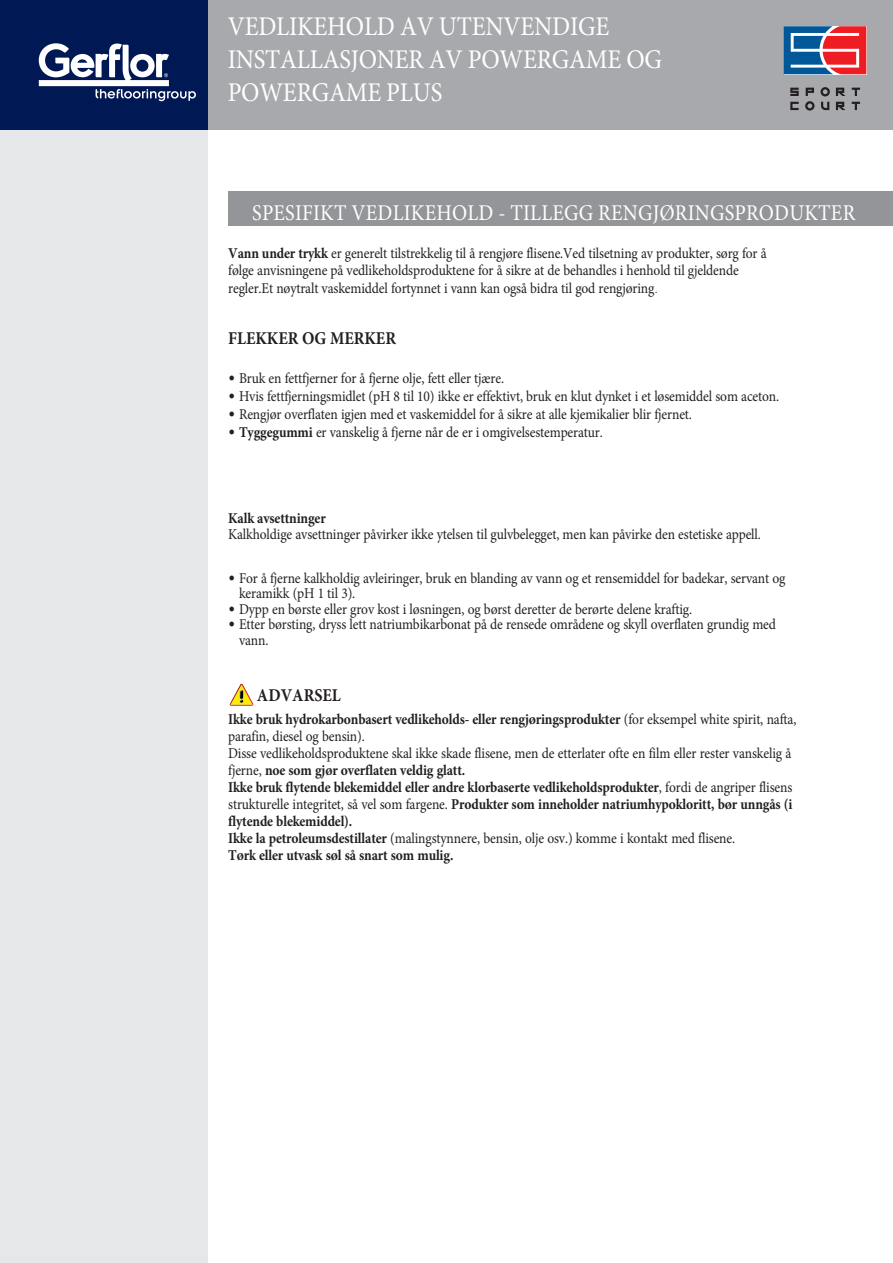
<style>
.page{position:relative;width:893px;height:1263px;background:#fff}
.page>*{position:absolute;margin:0;border:0;box-sizing:border-box;transform-origin:0 0}
.t1{font:27px/33px "Minion Pro";letter-spacing:-.01em;color:#fff;scale:.91 1}
.t2{font:22.5px "Minion Pro";letter-spacing:.01em;color:#fff;scale:.9 1}
.t3{font:700 18px "Minion Pro";color:#231f20;scale:.9 1}
.t4{font:15px/17.5px "Minion Pro";letter-spacing:-.01em;color:#231f20;scale:.9 1}
.t5{font:700 15px/17px "Minion Pro";letter-spacing:-.01em;color:#231f20;scale:.9 1}
.s1{font-weight:700}
.s2{font-family:"DIN Pro";font-weight:300}
.s3{font-weight:400}
</style>
<div class="page">
<div style="left:0;top:122px;width:208px;height:1141px;background:#e6e7e9"></div>
<div style="left:205px;top:0;width:688px;height:129px;background:#a8a9ad"></div>
<div style="left:0;top:0;width:208px;height:129px;background:#001954"></div>
<svg style="left:39px;top:43px;width:157px;height:58px"></svg>
<img style="left:230px;top:683px;width:23px;height:23px">
<div style="left:228px;top:191px;width:665px;height:34px;background:#939598"></div>
<svg style="left:790px;top:88px;width:9px;height:8px"></svg>
<svg style="left:852px;top:88px;width:8px;height:8px"></svg>
<svg style="left:820px;top:87px;width:10px;height:9px"></svg>
<svg style="left:852px;top:102px;width:8px;height:8px"></svg>
<svg style="left:805px;top:88px;width:9px;height:23px"></svg>
<svg style="left:821px;top:102px;width:8px;height:8px"></svg>
<svg style="left:790px;top:102px;width:9px;height:8px"></svg>
<svg style="left:836px;top:88px;width:9px;height:8px"></svg>
<svg style="left:836px;top:102px;width:9px;height:8px"></svg>
<svg style="left:784px;top:26px;width:82px;height:48px;background:#936581"></svg>
<h1 class="t1" style="left:228px;top:10px;width:479px">VEDLIKEHOLD AV UTENVENDIGE<br>INSTALLASJONER AV POWERGAME OG<br>POWERGAME PLUS</h1>
<h2 class="t2" style="left:252px;top:197px;width:671px">SPESIFIKT VEDLIKEHOLD - TILLEGG RENGJØRINGSPRODUKTER</h2>
<p class="t4" style="left:228px;top:244px;width:600px"><span class="s1">Vann under trykk</span> er generelt tilstrekkelig til å rengjøre flisene.Ved tilsetning av produkter, sørg for å følge anvisningene på vedlikeholdsproduktene for å sikre at de behandles i henhold til gjeldende regler.Et nøytralt vaskemiddel fortynnet i vann kan også bidra til god rengjøring<span class="s2">.</span></p>
<p class="t3" style="left:228px;top:325px;width:188px">FLEKKER OG MERKER</p>
<p class="t4" style="left:228px;top:369px;width:308px"><span class="s2">•</span> Bruk en fettfjerner for å fjerne olje, fett eller tjære.</p>
<p class="t4" style="left:228px;top:387px;width:614px"><span class="s2">•</span> Hvis fettfjerningsmidlet (pH 8 til 10) ikke er effektivt, bruk en klut dynket i et løsemiddel som aceton.</p>
<p class="t4" style="left:228px;top:405px;width:517px"><span class="s2">•</span> Rengjør overflaten igjen med et vaskemiddel for å sikre at alle kjemikalier blir fjernet.</p>
<p class="t4" style="left:228px;top:423px;width:418px"><span class="s2">•</span> <span class="s1">Tyggegummi</span> er vanskelig å fjerne når de er i omgivelsestemperatur.</p>
<p class="t5" style="left:228px;top:510px;width:110px">Kalk avsettninger</p>
<p class="t4" style="left:228px;top:525px;width:593px">Kalkholdige avsettninger påvirker ikke ytelsen til gulvbelegget, men kan påvirke den estetiske appell.</p>
<p class="t4" style="left:239px;top:570px;width:609px;line-height:15.6px;text-indent:-11px"><span class="s2">•</span> For å fjerne kalkholdig avleiringer, bruk en blanding av vann og et rensemiddel for badekar, servant og keramikk (pH 1 til 3).</p>
<p class="t4" style="left:228px;top:600px;width:517px"><span class="s2">•</span> Dypp en børste eller grov kost i løsningen, og børst deretter de berørte delene kraftig.</p>
<p class="t4" style="left:239px;top:617px;width:598px;line-height:15.6px;text-indent:-11px"><span class="s2">•</span> Etter børsting, dryss lett natriumbikarbonat på de rensede områdene og skyll overflaten grundig med vann.</p>
<p class="t3" style="left:257px;top:682px;width:95px">ADVARSEL</p>
<p class="t5" style="left:228px;top:711px;width:633px">Ikke bruk hydrokarbonbasert vedlikeholds- eller rengjøringsprodukter <span class="s3">(for eksempel white spirit, nafta, parafin, diesel og bensin).<br>Disse vedlikeholdsproduktene skal ikke skade flisene, men de etterlater ofte en film eller rester vanskelig å fjerne,</span> noe som gjør overflaten veldig glatt.<br>Ikke bruk flytende blekemiddel eller andre klorbaserte vedlikeholdsprodukter<span class="s3">, fordi de angriper flisens strukturelle integritet, så vel som fargene.</span> Produkter som inneholder natriumhypokloritt, bør unngås (i flytende blekemiddel).<br>Ikke la petroleumsdestillater <span class="s3">(malingstynnere, bensin, olje osv.) komme i kontakt med flisene.<br></span>Tørk eller utvask søl så snart som mulig.</p>
</div>
